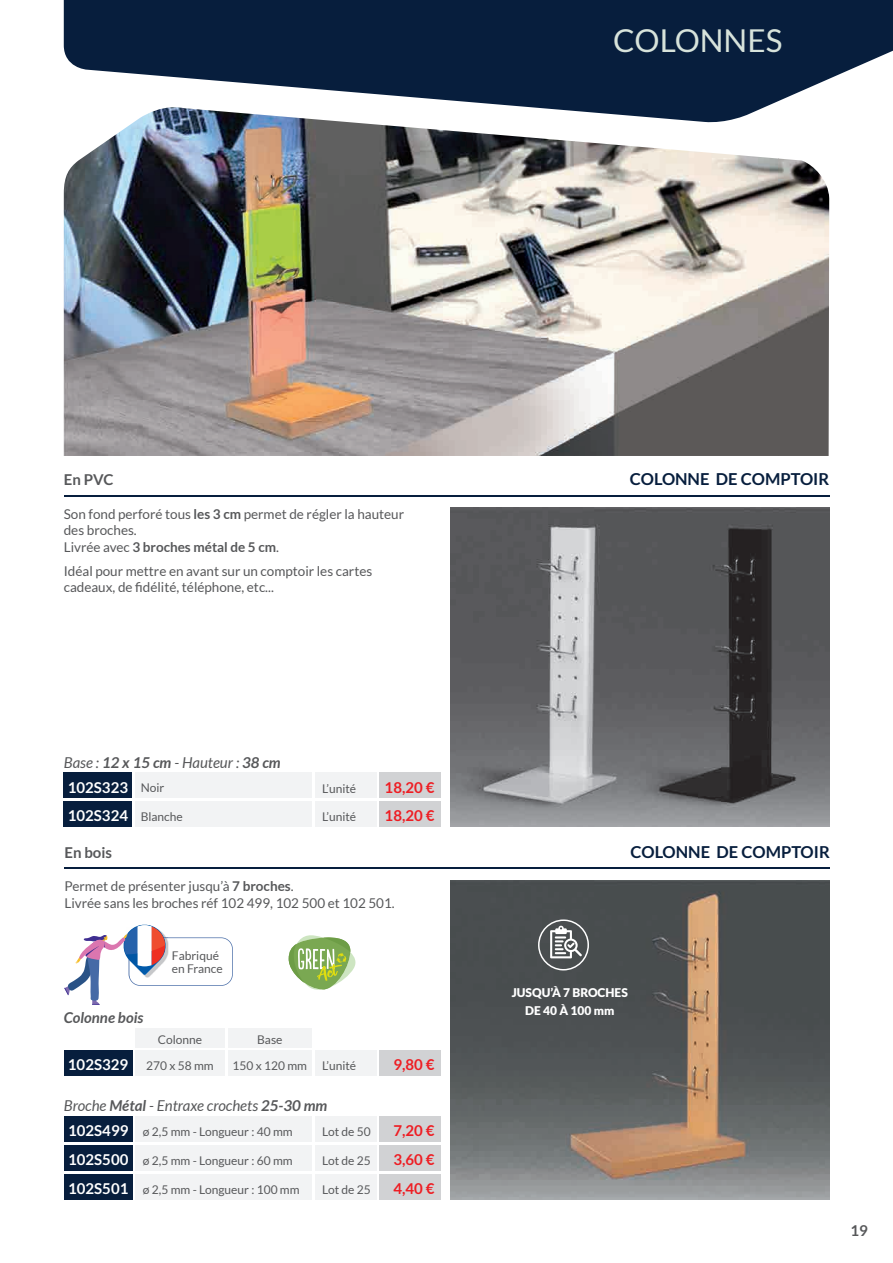
<style>
.page{position:relative;width:893px;height:1263px;background:#fff}
.page>*{position:absolute;margin:0;border:0;box-sizing:border-box;transform-origin:0 0}
.t1{font:31.5px "Lato";color:#d7e3db}
.t2{font:700 16.5px "Lato";color:#071e3d}
.t3{font:italic 15px/24.8px "Lato";color:#57585a}
.t4{font:700 15px "Lato";color:#ee1d23}
.t5{font:700 15px "Lato";color:#fff}
.t6{font:700 15px "Lato";color:#57585a}
.t7{font:italic 700 15px "Lato";color:#57585a}
.t8{font:13.5px/16.5px "Lato";color:#57585a}
.t9{font:12px/13.5px "Lato";color:#57585a}
.t10{font:900 12px/18px "Lato";color:#fff;text-align:center}
.s1{font-weight:700}
.s2{font-weight:700;font-style:normal;color:#fff}
.s3{font-style:normal;font-size:12px}
.s4{font-weight:400;font-size:12px;color:#57585a}
.s5{font-weight:700;font-size:15px;color:#fff}
</style>
<div class="page">
<img style="left:829px;top:196px;width:1px;height:67px">
<svg style="left:64px;top:0;width:829px;height:123px;fill:#071e3d"></svg>
<hr style="left:64px;top:495px;width:765px;height:1px;background:#071e3d">
<img style="left:64px;top:107px;width:511px;height:349px">
<img style="left:574px;top:141px;width:204px;height:315px">
<img style="left:778px;top:158px;width:51px;height:298px">
<img style="left:451px;top:508px;width:378px;height:319px">
<div style="left:64px;top:773px;width:68px;height:25px;background:#071e3d"></div>
<div style="left:379px;top:773px;width:62px;height:25px;background:#d1d2d4"></div>
<div style="left:135px;top:773px;width:177px;height:25px;background:#f2f3f4"></div>
<div style="left:315px;top:773px;width:61px;height:25px;background:#f2f3f4"></div>
<div style="left:64px;top:801px;width:68px;height:26px;background:#071e3d"></div>
<div style="left:379px;top:801px;width:62px;height:26px;background:#d1d2d4"></div>
<div style="left:135px;top:801px;width:177px;height:26px;background:#f2f3f4"></div>
<div style="left:315px;top:801px;width:61px;height:26px;background:#f2f3f4"></div>
<hr style="left:64px;top:867px;width:766px;height:2px;background:#071e3d">
<img style="left:451px;top:880px;width:378px;height:319px">
<div style="left:135px;top:1028px;width:90px;height:19px;background:#f2f3f4"></div>
<div style="left:228px;top:1028px;width:84px;height:19px;background:#f2f3f4"></div>
<div style="left:64px;top:1050px;width:68px;height:26px;background:#071e3d"></div>
<div style="left:135px;top:1050px;width:90px;height:26px;background:#f2f3f4"></div>
<div style="left:228px;top:1050px;width:84px;height:26px;background:#f2f3f4"></div>
<div style="left:315px;top:1050px;width:61px;height:26px;background:#f2f3f4"></div>
<div style="left:379px;top:1050px;width:62px;height:26px;background:#d1d2d4"></div>
<svg style="left:538px;top:919px;width:51px;height:51px;background:#75787a"></svg>
<svg style="left:289px;top:935px;width:67px;height:55px"></svg>
<svg style="left:64px;top:925px;width:169px;height:80px"></svg>
<div style="left:64px;top:1116px;width:68px;height:26px;background:#071e3d"></div>
<div style="left:135px;top:1116px;width:177px;height:26px;background:#f2f3f4"></div>
<div style="left:315px;top:1116px;width:61px;height:26px;background:#f2f3f4"></div>
<div style="left:379px;top:1116px;width:62px;height:26px;background:#d1d2d4"></div>
<div style="left:135px;top:1145px;width:177px;height:26px;background:#f2f3f4"></div>
<div style="left:64px;top:1145px;width:68px;height:26px;background:#071e3d"></div>
<div style="left:315px;top:1145px;width:61px;height:26px;background:#f2f3f4"></div>
<div style="left:379px;top:1145px;width:62px;height:26px;background:#d1d2d4"></div>
<div style="left:135px;top:1174px;width:177px;height:25px;background:#f2f3f4"></div>
<div style="left:64px;top:1174px;width:68px;height:25px;background:#071e3d"></div>
<div style="left:315px;top:1174px;width:61px;height:25px;background:#f2f3f4"></div>
<div style="left:379px;top:1174px;width:62px;height:25px;background:#d1d2d4"></div>
<h1 class="t1" style="left:613px;top:23px;width:171px">COLONNES</h1>
<p class="t6" style="left:64px;top:471px;width:51px">En PVC</p>
<p class="t2" style="left:630px;top:470px;width:201px">COLONNE DE COMPTOIR</p>
<p class="t8" style="left:64px;top:505px;width:342px">Son fond perforé tous <span class="s1">les 3 cm</span> permet de régler la hauteur des broches.<br>Livrée avec <span class="s1">3 broches métal de 5 cm</span>.</p>
<p class="t8" style="left:64px;top:562px;width:310px">Idéal pour mettre en avant sur un comptoir les cartes cadeaux, de fidélité, téléphone, etc...</p>
<p class="t3" style="left:64px;top:750px;width:218px">Base : <span class="s1">12 x 15 cm</span> - Hauteur : <span class="s1">38 cm<br></span><span class="s2">102S323</span> <span class="s3">Noir</span></p>
<p class="t9" style="left:322px;top:781px;width:36px">L’unité</p>
<p class="t4" style="left:385px;top:778px;width:51px">18,20 €</p>
<p class="t5" style="left:68px;top:807px;width:116px">102S324 <span class="s4">Blanche</span></p>
<p class="t9" style="left:322px;top:810px;width:36px">L’unité</p>
<p class="t4" style="left:385px;top:807px;width:51px">18,20 €</p>
<p class="t6" style="left:64px;top:844px;width:49px">En bois</p>
<p class="t2" style="left:630px;top:842px;width:201px">COLONNE DE COMPTOIR</p>
<p class="t8" style="left:64px;top:878px;width:332px">Permet de présenter jusqu’à <span class="s1">7 broches</span>.<br>Livrée sans les broches réf 102 499, 102 500 et 102 501.</p>
<p class="t7" style="left:64px;top:1009px;width:81px">Colonne bois</p>
<p class="t9" style="left:172px;top:948px;width:52px">Fabriqué en France</p>
<p class="t9" style="left:158px;top:1032px;width:46px">Colonne</p>
<p class="t9" style="left:257px;top:1032px;width:27px">Base</p>
<p class="t9" style="left:68px;top:1059px;width:147px"><span class="s5">102S329</span> 270 x 58 mm</p>
<p class="t9" style="left:233px;top:1059px;width:76px">150 x 120 mm</p>
<p class="t9" style="left:322px;top:1059px;width:36px">L’unité</p>
<p class="t4" style="left:393px;top:1056px;width:43px">9,80 €</p>
<p class="t3" style="left:64px;top:1094px;width:265px">Broche <span class="s1">Métal</span> - Entraxe crochets <span class="s1">25-30 mm</span></p>
<p class="t9" style="left:68px;top:1125px;width:226px"><span class="s5">102S499</span> ø 2,5 mm - Longueur : 40 mm</p>
<p class="t9" style="left:322px;top:1125px;width:50px">Lot de 50</p>
<p class="t4" style="left:393px;top:1122px;width:43px">7,20 €</p>
<p class="t9" style="left:68px;top:1154px;width:226px"><span class="s5">102S500</span> ø 2,5 mm - Longueur : 60 mm</p>
<p class="t9" style="left:322px;top:1154px;width:50px">Lot de 25</p>
<p class="t4" style="left:393px;top:1151px;width:43px">3,60 €</p>
<p class="t9" style="left:68px;top:1182px;width:233px"><span class="s5">102S501</span> ø 2,5 mm - Longueur : 100 mm</p>
<p class="t9" style="left:322px;top:1182px;width:50px">Lot de 25</p>
<p class="t4" style="left:393px;top:1180px;width:43px">4,40 €</p>
<p class="t10" style="left:512px;top:984px;width:118px">JUSQU’À 7 BROCHES<br>DE 40 À 100 mm</p>
<p class="t6" style="left:850px;top:1222px;width:19px">19</p>
</div>
